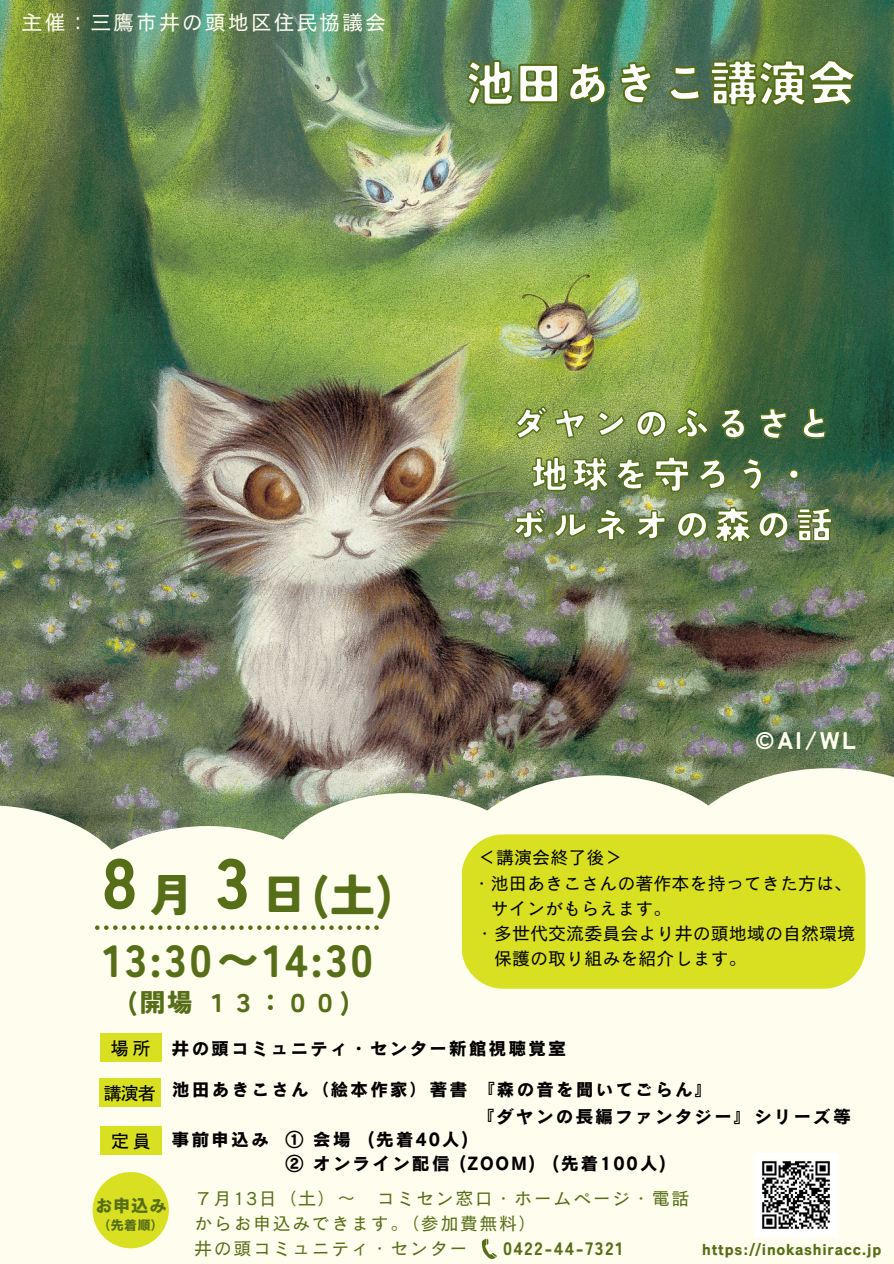
<style>
.page{position:relative;width:894px;height:1264px;background:#fff}
.page>*{position:absolute;margin:0;border:0;box-sizing:border-box;transform-origin:0 0}
.t1{font:900 70.5px "Tsunagi Gothic";color:#576e18}
.t2{font:900 48.75px "Tsunagi Gothic";color:#fff}
.t3{font:900 45.3px "Tsunagi Gothic";color:#576e18}
.t4{font:900 45px "Tsunagi Gothic";letter-spacing:.07em;color:#576e18}
.t5{font:900 36.75px/50.7px "Tsunagi Gothic";letter-spacing:.105em;color:#fff;text-align:center}
.t6{font:900 25.5px "Tsunagi Gothic";letter-spacing:.07em;color:#576e18}
.t7{font:900 24px "Tsunagi Gothic";color:#fffeee}
.t8{font:21px "Canva Cezanne Pro N M";letter-spacing:.09em;color:#fffeee}
.t9{font:18px/24.8px "Canva Cezanne Pro N B";letter-spacing:.1em;color:#000}
.t10{font:18px/24.8px "Canva Cezanne Pro N M";letter-spacing:.005em;color:#000}
.t11{font:18px/24.8px "Canva Cezanne Pro N M";letter-spacing:.09em;color:#576e18}
.t12{font:900 18px "Tsunagi Gothic";letter-spacing:.1em;color:#576e18}
.t13{font:18px "Motoya Gothic Std W3";letter-spacing:.075em;color:#000}
.t14{font:18px "Canva Cezanne Pro N B";color:#576e18}
.t15{font:15px "Canva Cezanne Pro N B";letter-spacing:.05em;color:#576e18}
.t16{font:13.5px "Canva Cezanne Pro N B";color:#576e18}
</style>
<div class="page">
<div style="left:0;top:0;width:893px;height:1263px;background:#fffeee"></div>
<img style="left:0;top:0;width:893px;height:840px">
<div style="left:0;top:805px;width:137px;height:203px;background:#fffeee"></div>
<div style="left:57px;top:826px;width:301px;height:203px;background:#fffeee;border-radius:50%"></div>
<div style="left:262px;top:793px;width:286px;height:193px;background:#fffeee;border-radius:50%"></div>
<div style="left:450px;top:775px;width:302px;height:203px;background:#fffeee;border-radius:50%"></div>
<svg style="left:668px;top:768px;width:225px;height:185px"></svg>
<svg style="left:95px;top:925px;width:283px;height:4px"></svg>
<div style="left:93px;top:1171px;width:76px;height:77px;background:#d9e021;border-radius:50%"></div>
<svg style="left:481px;top:1239px;width:15px;height:19px"></svg>
<div style="left:100px;top:1033px;width:61px;height:28px;background:#d9e021"></div>
<div style="left:99px;top:1078px;width:62px;height:29px;background:#d9e021"></div>
<div style="left:100px;top:1126px;width:61px;height:29px;background:#d9e021"></div>
<div style="left:462px;top:834px;width:403px;height:154px;background:#d9e021"></div>
<img style="left:754px;top:1153px;width:82px;height:82px">
<img style="left:513px;top:391px;width:319px;height:200px">
<svg style="left:465px;top:58px;width:392px;height:50px;background:#5b7b41"></svg>
<p class="t8" style="left:22px;top:11px;width:366px">主催：三鷹市井の頭地区住民協議会</p>
<h2 class="t2" style="left:465px;top:59px;width:392px">池田あきこ講演会</h2>
<h3 class="t5" style="left:510px;top:398px;width:323px">ダヤンのふるさと地球を守ろう・ボルネオの森の話</h3>
<p class="t7" style="left:754px;top:728px;width:102px">©AI/WL</p>
<h6 class="t10" style="left:478px;top:845px;width:146px">＜講演会終了後＞</h6>
<h3 class="t1" style="left:102px;top:846px;width:37px">8</h3>
<h4 class="t1" style="left:216px;top:846px;width:35px">3</h4>
<p class="t3" style="left:261px;top:871px;width:133px">日(土)</p>
<p class="t4" style="left:103px;top:937px;width:271px">13:30〜14:30</p>
<p class="t6" style="left:128px;top:989px;width:224px">(開場１３：００)</p>
<p class="t13" style="left:111px;top:1039px;width:41px">場所</p>
<h1 class="t13" style="left:104px;top:1083px;width:54px">講演者</h1>
<h6 class="t13" style="left:111px;top:1131px;width:41px">定員</h6>
<p class="t3" style="left:149px;top:871px;width:47px">月</p>
<h6 class="t10" style="left:490px;top:870px;width:363px;text-indent:-18px">・池田あきこさんの著作本を持ってきた方は、サインがもらえます。</h6>
<p class="t10" style="left:494px;top:921px;width:363px;text-indent:-18px">・多世代交流委員会より井の頭地域の自然環境保護の取り組みを紹介します。</p>
<h6 class="t9" style="left:171px;top:1035px;width:396px">井の頭コミュニティ・センター新館視聴覚室</h6>
<h6 class="t9" style="left:172px;top:1076px;width:542px">池田あきこさん（絵本作家）著書『森の音を聞いてごらん』</h6>
<h6 class="t9" style="left:476px;top:1103px;width:376px">『ダヤンの長編ファンタジー』シリーズ等</h6>
<p class="t9" style="left:285px;top:1126px;width:382px;text-indent:-114px">事前申込み ① 会場 (先着40人)<br>② オンライン配信 (ZOOM) (先着100人)</p>
<h6 class="t14" style="left:95px;top:1195px;width:74px">お申込み</h6>
<p class="t16" style="left:97px;top:1217px;width:69px">（先着順）</p>
<p class="t11" style="left:194px;top:1186px;width:159px">７月 13日（土）～</p>
<p class="t11" style="left:194px;top:1186px;width:496px;text-indent:183px">コミセン窓口・ホームページ・電話からお申込みできます。（参加費無料）</p>
<p class="t11" style="left:194px;top:1235px;width:275px">井の頭コミュニティ・センター</p>
<h6 class="t12" style="left:503px;top:1239px;width:121px">0422-44-7321</h6>
<h5 class="t15" style="left:702px;top:1241px;width:180px">https://inokashiracc.jp</h5>
</div>
